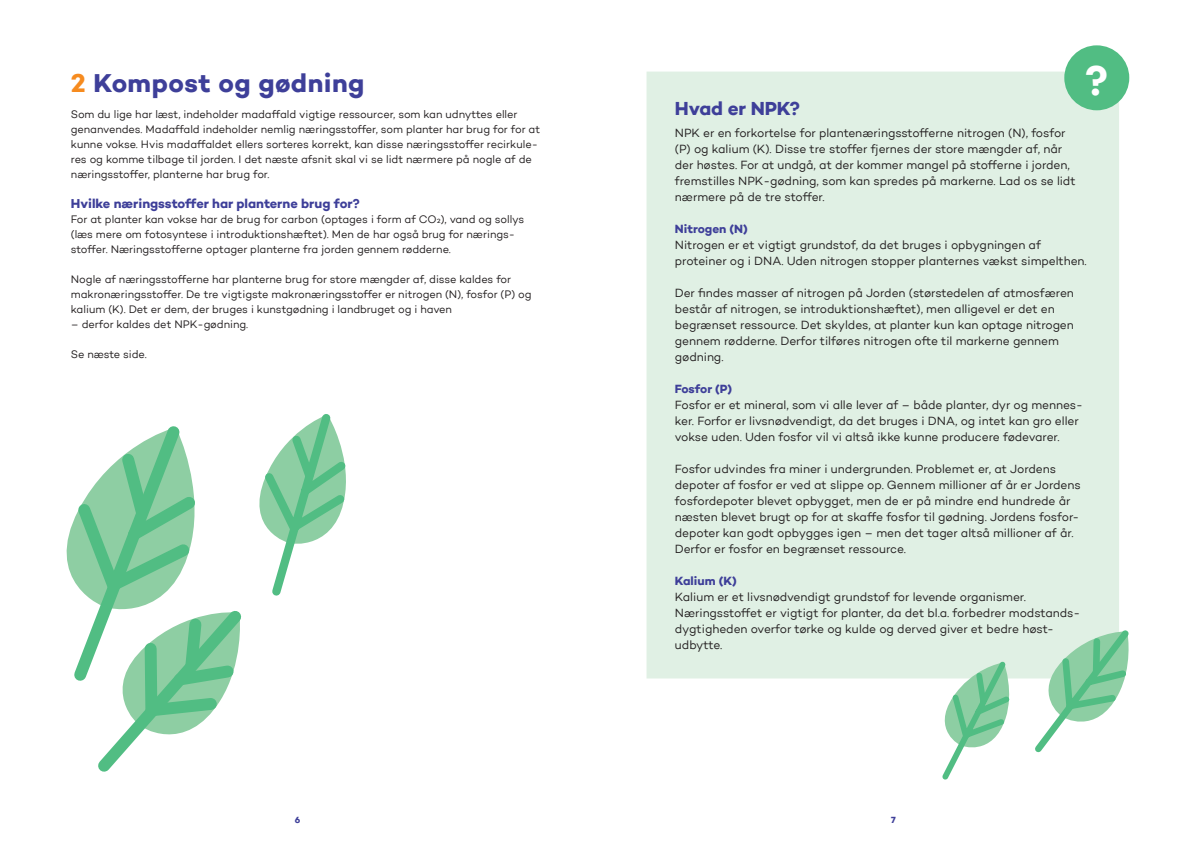
<style>
.page{position:relative;width:1191px;height:842px;background:#fff}
.page>*{position:absolute;margin:0;border:0;box-sizing:border-box;transform-origin:0 0}
.t1{font:700 42px "Campton";color:#fff}
.t2{font:700 26px "Campton";letter-spacing:.02em;color:#3e3f99}
.t3{font:700 19px "Campton";letter-spacing:-.01em;color:#3e3f99}
.t4{font:700 13px "Campton";letter-spacing:-.005em;color:#3e3f99}
.t5{font:12px/16px "Campton Book 2";letter-spacing:-.005em;color:#231f20}
.t6{font:700 12px "Campton";letter-spacing:-.005em;color:#3e3f99}
.t7{font:11px/15px "Campton Book 2";letter-spacing:-.005em;color:#231f20}
.t8{font:700 9px "Campton";color:#3e3f99}
.s1{color:#f68b1f}
.s2{font-family:"Campton"}
</style>
<div class="page">
<div style="left:646px;top:72px;width:473px;height:606px;background:#e0f0e4"></div>
<div style="left:1064px;top:45px;width:65px;height:65px;background:#51bd83;border-radius:50%"></div>
<svg style="left:66px;top:414px;width:280px;height:358px"></svg>
<svg style="left:1026px;top:624px;width:103px;height:129px"></svg>
<svg style="left:927px;top:657px;width:91px;height:123px"></svg>
<h1 class="t2" style="left:71px;top:66px;width:295px"><span class="s1">2</span> Kompost og gødning</h1>
<p class="t7" style="left:71px;top:107px;width:471px">Som du lige har læst, indeholder madaffald vigtige ressourcer, som kan udnyttes eller genanvendes. Madaffald indeholder nemlig næringsstoffer, som planter har brug for for at kunne vokse. Hvis madaffaldet ellers sorteres korrekt, kan disse næringsstoffer recirkule&shy;res og komme tilbage til jorden. I det næste afsnit skal vi se lidt nærmere på nogle af de næringsstoffer, planterne har brug for.</p>
<h2 class="t4" style="left:71px;top:196px;width:290px">Hvilke næringsstoffer har planterne brug for?</h2>
<p class="t7" style="left:71px;top:212px;width:455px">For at planter kan vokse har de brug for carbon (optages i form af CO<span class="s2">2</span>), vand og sollys (læs mere om fotosyntese i introduktionshæftet). Men de har også brug for nærings&shy;stoffer. Næringsstofferne optager planterne fra jorden gennem rødderne.</p>
<p class="t7" style="left:71px;top:272px;width:462px">Nogle af næringsstofferne har planterne brug for store mængder af, disse kaldes for makronæringsstoffer. De tre vigtigste makronæringsstoffer er nitrogen (N), fosfor (P) og kalium (K). Det er dem, der bruges i kunstgødning i landbruget og i haven</p>
<p class="t7" style="left:71px;top:317px;width:179px">– derfor kaldes det NPK-gødning.</p>
<p class="t7" style="left:71px;top:347px;width:77px">Se næste side.</p>
<h1 class="t1" style="left:1085px;top:54px;width:24px">?</h1>
<h3 class="t3" style="left:675px;top:97px;width:127px">Hvad er NPK?</h3>
<p class="t5" style="left:675px;top:125px;width:402px">NPK er en forkortelse for plantenæringsstofferne nitrogen (N), fosfor (P) og kalium (K). Disse tre stoffer fjernes der store mængder af, når der høstes. For at undgå, at der kommer mangel på stofferne i jorden, fremstilles NPK-gødning, som kan spredes på markerne. Lad os se lidt nærmere på de tre stoffer.</p>
<h4 class="t6" style="left:675px;top:221px;width:74px">Nitrogen (N)</h4>
<p class="t5" style="left:675px;top:237px;width:413px">Nitrogen er et vigtigt grundstof, da det bruges i opbygningen af proteiner og i DNA. Uden nitrogen stopper planternes vækst simpelthen.</p>
<p class="t5" style="left:675px;top:285px;width:400px"><span class="s2">Der findes masser af nitrogen på Jorden (størstedelen af atmosfæren </span>består af nitrogen, se introduktionshæftet), men alligevel er det en begrænset ressource. Det skyldes, at planter kun kan optage nitrogen gennem rødderne. Derfor tilføres nitrogen ofte til markerne gennem gødning.</p>
<h4 class="t6" style="left:675px;top:381px;width:59px">Fosfor (P)</h4>
<p class="t5" style="left:675px;top:397px;width:409px">Fosfor er et mineral, som vi alle lever af – både planter, dyr og mennes&shy;ker. Forfor er livsnødvendigt, da det bruges i DNA, og intet kan gro eller vokse uden. Uden fosfor vil vi altså ikke kunne producere fødevarer.</p>
<p class="t5" style="left:675px;top:461px;width:407px">Fosfor udvindes fra miner i undergrunden. Problemet er, at Jordens depoter af fosfor er ved at slippe op. Gennem millioner af år er Jordens fosfordepoter blevet opbygget, men de er på mindre end hundrede år næsten blevet brugt op for at skaffe fosfor til gødning. Jordens fosfor&shy;depoter kan godt opbygges igen – men det tager altså millioner af år.<br>Derfor er fosfor en begrænset ressource.</p>
<h4 class="t6" style="left:675px;top:573px;width:63px">Kalium (K)</h4>
<p class="t5" style="left:675px;top:589px;width:407px">Kalium er et livsnødvendigt grundstof for levende organismer.<br>Næringsstoffet er vigtigt for planter, da det bl.a. forbedrer modstands&shy;dygtigheden overfor tørke og kulde og derved giver et bedre høst&shy;udbytte.</p>
<p class="t8" style="left:295px;top:815px;width:7px">6</p>
<p class="t8" style="left:891px;top:815px;width:6px">7</p>
</div>
